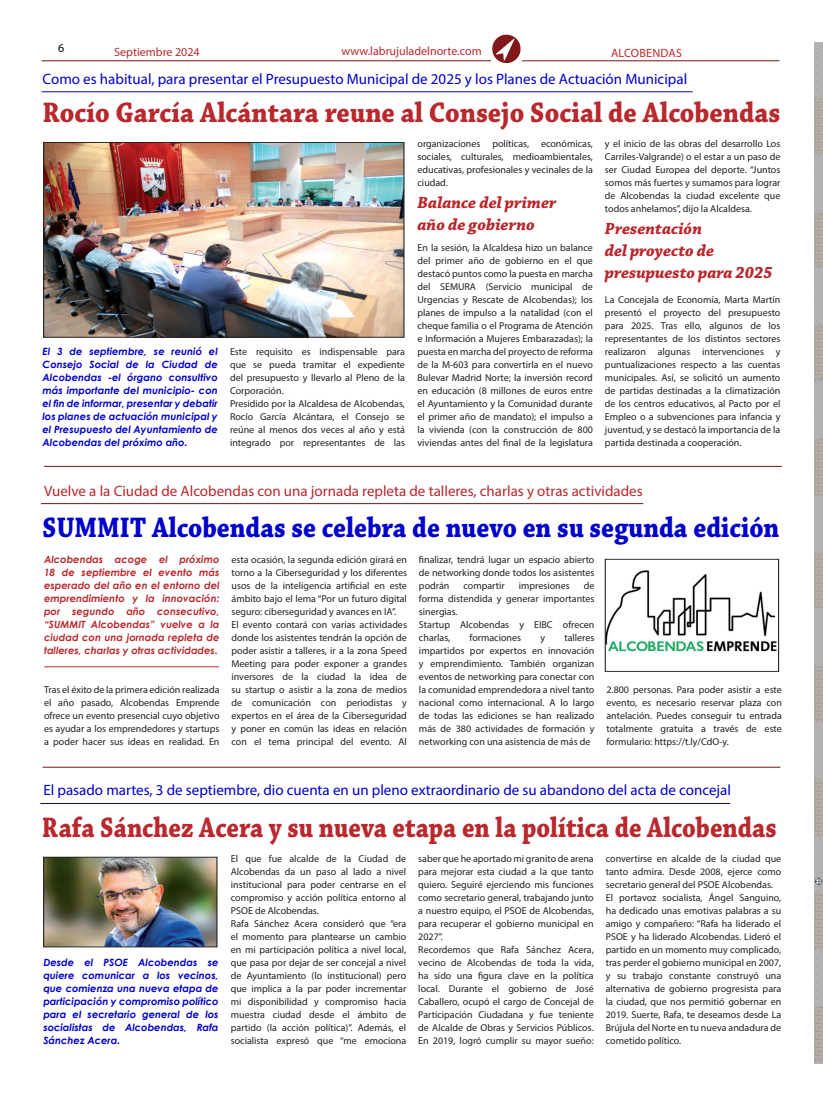
<style>
.page{position:relative;width:823px;height:1106px;background:#fff}
.page>*{position:absolute;margin:0;border:0;box-sizing:border-box;transform-origin:0 0}
.PORT-subtitulo-princ{font:700 29.7px "Chaparral Pro";color:#b9282c;scale:.85 1}
.PORT-subtitulo-princ-2{font:700 29.7px "Chaparral Pro";color:#b9282c;scale:.9 1}
.PORT-subtitulo-princ-3{font:700 29.7px "Chaparral Pro";color:#0000cd;scale:.87 1}
.body_text{font:italic 700 17px/22px "Chaparral Pro";color:#b9282c}
.PORT-subtitulo-princ-4{font:15px "Myriad Pro";color:#0000cd}
.PORT-subtitulo-princ-5{font:15px "Myriad Pro";color:#b9282c}
.t1{font:12px "Myriad Pro";color:#b9282c}
.t2{font:12px "Myriad Pro";letter-spacing:.02em;color:#b9282c}
.t3{font:12px "Myriad Pro";color:#070401}
.body_text-2{font:10px/13px "Myriad Pro";color:#231f20;text-align:justify}
.body_text-3{font:italic 700 10px/13px "Century Gothic";color:#0000cd;text-align:justify}
.body_text-4{font:italic 700 10px/13px "Century Gothic";color:#b9282c;text-align:justify}
</style>
<div class="page">
<img style="left:814px;top:43px;width:8px;height:1020px">
<hr style="left:42px;top:60px;width:737px;height:1px;background:#7b1414">
<img style="left:491px;top:34px;width:30px;height:30px">
<hr style="left:44px;top:466px;width:737px;height:1px;background:#7b1414">
<hr style="left:42px;top:91px;width:650px;height:1px;background:#0000cd">
<img style="left:45px;top:144px;width:357px;height:191px">
<div style="left:43px;top:142px;width:361px;height:195px;border:1px solid #231f20"></div>
<hr style="left:43px;top:766px;width:737px;height:1px;background:#7b1414">
<hr style="left:41px;top:503px;width:602px;height:1px;background:#7b1414">
<img style="left:606px;top:570px;width:170px;height:82px">
<div style="left:604px;top:559px;width:174px;height:112px;border:1px solid #231f20"></div>
<hr style="left:40px;top:803px;width:689px;height:1px;background:#0000cd">
<img style="left:45px;top:859px;width:170px;height:86px">
<div style="left:43px;top:857px;width:174px;height:90px;border:1px solid #231f20"></div>
<hr style="left:44px;top:666px;width:175px;height:1px;background:#b9282c">
<p class="t3" style="left:58px;top:40px;width:8px">6</p>
<p class="t1" style="left:114px;top:44px;width:87px">Septiembre 2024</p>
<p class="t1" style="left:341px;top:44px;width:142px">www.labrujuladelnorte.com</p>
<p class="t2" style="left:610px;top:46px;width:73px">ALCOBENDAS</p>
<p class="PORT-subtitulo-princ-4" style="left:43px;top:70px;width:645px">Como es habitual, para presentar el Presupuesto Municipal de 2025 y los Planes de Actuación Municipal</p>
<p class="PORT-subtitulo-princ-2" style="left:43px;top:95px;width:820px">Rocío García Alcántara reune al Consejo Social de Alcobendas</p>
<p class="body_text-3" style="left:43px;top:344px;width:177px">El 3 de septiembre, se reunió el Consejo Social de la Ciudad de Alcobendas -el órgano consultivo más importante del municipio- con el fin de informar, presentar y debatir los planes de actuación municipal y el Presupuesto del Ayuntamiento de Alcobendas del próximo año.</p>
<p class="body_text-2" style="left:230px;top:345px;width:176px">Este requisito es indispensable para que se pueda tramitar el expediente del presupuesto y llevarlo al Pleno de la Corporación.</p>
<p class="body_text-2" style="left:230px;top:397px;width:176px">Presidido por la Alcaldesa de Alcobendas, Rocío García Alcántara, el Consejo se reúne al menos dos veces al año y está integrado por representantes de las</p>
<p class="body_text-2" style="left:417px;top:137px;width:177px">organizaciones políticas, económicas, sociales, culturales, medioambientales, educativas, profesionales y vecinales de la ciudad.</p>
<p class="body_text" style="left:417px;top:192px;width:140px">Balance del primer</p>
<p class="body_text" style="left:417px;top:214px;width:119px">año de gobierno</p>
<p class="body_text-2" style="left:417px;top:241px;width:177px">En la sesión, la Alcaldesa hizo un balance del primer año de gobierno en el que destacó puntos como la puesta en marcha del SEMURA (Servicio municipal de Urgencias y Rescate de Alcobendas); los planes de impulso a la natalidad (con el cheque familia o el Programa de Atención e Información a Mujeres Embarazadas); la puesta en marcha del proyecto de reforma de la M-603 para convertirla en el nuevo Bulevar Madrid Norte; la inversión record en educación (8 millones de euros entre el Ayuntamiento y la Comunidad durante el primer año de mandato); el impulso a la vivienda (con la construcción de 800 viviendas antes del final de la legislatura</p>
<p class="body_text-2" style="left:604px;top:137px;width:177px">y el inicio de las obras del desarrollo Los Carriles-Valgrande) o el estar a un paso de ser Ciudad Europea del deporte. “Juntos somos más fuertes y sumamos para lograr de Alcobendas la ciudad excelente que todos anhelamos”, dijo la Alcaldesa.</p>
<p class="body_text" style="left:604px;top:218px;width:169px">Presentación<br>del proyecto de presupuesto para 2025</p>
<p class="body_text-2" style="left:604px;top:293px;width:177px">La Concejala de Economía, Marta Martín presentó el proyecto del presupuesto para 2025. Tras ello, algunos de los representantes de los distintos sectores realizaron algunas intervenciones y puntualizaciones respecto a las cuentas municipales. Así, se solicitó un aumento de partidas destinadas a la climatización de los centros educativos, al Pacto por el Empleo o a subvenciones para infancia y juventud, y se destacó la importancia de la partida destinada a cooperación.</p>
<p class="PORT-subtitulo-princ-5" style="left:44px;top:482px;width:600px">Vuelve a la Ciudad de Alcobendas con una jornada repleta de talleres, charlas y otras actividades</p>
<p class="PORT-subtitulo-princ-3" style="left:43px;top:510px;width:847px">SUMMIT Alcobendas se celebra de nuevo en su segunda edición</p>
<p class="body_text-4" style="left:44px;top:552px;width:177px">Alcobendas acoge el próximo 18 de septiembre el evento más esperado del año en el entorno del emprendimiento y la innovación: por segundo año consecutivo, “SUMMIT Alcobendas” vuelve a la ciudad con una jornada repleta de talleres, charlas y otras actividades.</p>
<p class="body_text-2" style="left:44px;top:683px;width:177px">Tras el éxito de la primera edición realizada el año pasado, Alcobendas Emprende ofrece un evento presencial cuyo objetivo es ayudar a los emprendedores y startups a poder hacer sus ideas en realidad. En</p>
<p class="body_text-2" style="left:231px;top:553px;width:177px">esta ocasión, la segunda edición girará en torno a la Ciberseguridad y los diferentes usos de la inteligencia artificial en este ámbito bajo el lema “Por un futuro digital seguro: ciberseguridad y avances en IA”.</p>
<p class="body_text-2" style="left:231px;top:618px;width:177px">El evento contará con varias actividades donde los asistentes tendrán la opción de poder asistir a talleres, ir a la zona Speed Meeting para poder exponer a grandes inversores de la ciudad la idea de su startup o asistir a la zona de medios de comunicación con periodistas y expertos en el área de la Ciberseguridad y poner en común las ideas en relación con el tema principal del evento. Al</p>
<p class="body_text-2" style="left:419px;top:553px;width:177px">finalizar, tendrá lugar un espacio abierto de networking donde todos los asistentes podrán</p>
<p class="body_text-2" style="left:419px;top:579px;width:177px;text-indent:165px">de forma distendida y generar importantes sinergias.</p>
<p class="body_text-2" style="left:419px;top:618px;width:177px">Startup Alcobendas y EIBC ofrecen charlas,</p>
<p class="body_text-2" style="left:463px;top:579px;width:43px">compartir</p>
<p class="body_text-2" style="left:518px;top:579px;width:52px">impresiones</p>
<p class="body_text-2" style="left:469px;top:631px;width:53px">formaciones</p>
<p class="body_text-2" style="left:540px;top:631px;width:6px">y</p>
<p class="body_text-2" style="left:419px;top:631px;width:177px;text-indent:145px">talleres impartidos por expertos en innovación y emprendimiento. También organizan eventos de networking para conectar con la comunidad emprendedora a nivel tanto nacional como internacional. A lo largo de todas las ediciones se han realizado más de 380 actividades de formación y networking con una asistencia de más de</p>
<p class="body_text-2" style="left:606px;top:683px;width:177px">2.800 personas. Para poder asistir a este evento, es necesario reservar plaza con antelación. Puedes conseguir tu entrada totalmente gratuita a través de este formulario: https://t.ly/CdO-y.</p>
<p class="PORT-subtitulo-princ-4" style="left:43px;top:781px;width:688px">El pasado martes, 3 de septiembre, dio cuenta en un pleno extraordinario de su abandono del acta de concejal</p>
<p class="PORT-subtitulo-princ" style="left:42px;top:810px;width:865px">Rafa Sánchez Acera y su nueva etapa en la política de Alcobendas</p>
<p class="body_text-3" style="left:43px;top:955px;width:176px">Desde el PSOE Alcobendas se quiere comunicar a los vecinos, que comienza una nueva etapa de participación y compromiso político para el secretario general de los socialistas de Alcobendas, Rafa Sánchez Acera.</p>
<p class="body_text-2" style="left:231px;top:852px;width:177px">El que fue alcalde de la Ciudad de Alcobendas da un paso al lado a nivel institucional para poder centrarse en el compromiso y acción política entorno al PSOE de Alcobendas.</p>
<p class="body_text-2" style="left:231px;top:917px;width:177px">Rafa Sánchez Acera consideró que “era el momento para plantearse un cambio en mi participación política a nivel local, que pasa por dejar de ser concejal a nivel de Ayuntamiento (lo institucional) pero que implica a la par poder incrementar mi disponibilidad y compromiso hacia muestra ciudad desde el ámbito de partido (la acción política)”. Además, el socialista expresó que “me emociona</p>
<p class="body_text-2" style="left:418px;top:852px;width:177px">saber que he aportado mi granito de arena para mejorar esta ciudad a la que tanto quiero. Seguiré ejerciendo mis funciones como secretario general, trabajando junto a nuestro equipo, el PSOE de Alcobendas, para recuperar el gobierno municipal en 2027”.</p>
<p class="body_text-2" style="left:418px;top:943px;width:177px">Recordemos que Rafa Sánchez Acera, vecino de Alcobendas de toda la vida, ha sido una figura clave en la política local. Durante el gobierno de José Caballero, ocupó el cargo de Concejal de Participación Ciudadana y fue teniente de Alcalde de Obras y Servicios Públicos.<br>En 2019, logró cumplir su mayor sueño:</p>
<p class="body_text-2" style="left:605px;top:852px;width:177px">convertirse en alcalde de la ciudad que tanto admira. Desde 2008, ejerce como secretario general del PSOE Alcobendas.</p>
<p class="body_text-2" style="left:605px;top:891px;width:177px">El portavoz socialista, Ángel Sanguino, ha dedicado unas emotivas palabras a su amigo y compañero: “Rafa ha liderado el PSOE y ha liderado Alcobendas. Lideró el partido en un momento muy complicado, tras perder el gobierno municipal en 2007, y su trabajo constante construyó una alternativa de gobierno progresista para la ciudad, que nos permitió gobernar en 2019. Suerte, Rafa, te deseamos desde La Brújula del Norte en tu nueva andadura de cometido político.</p>
</div>
